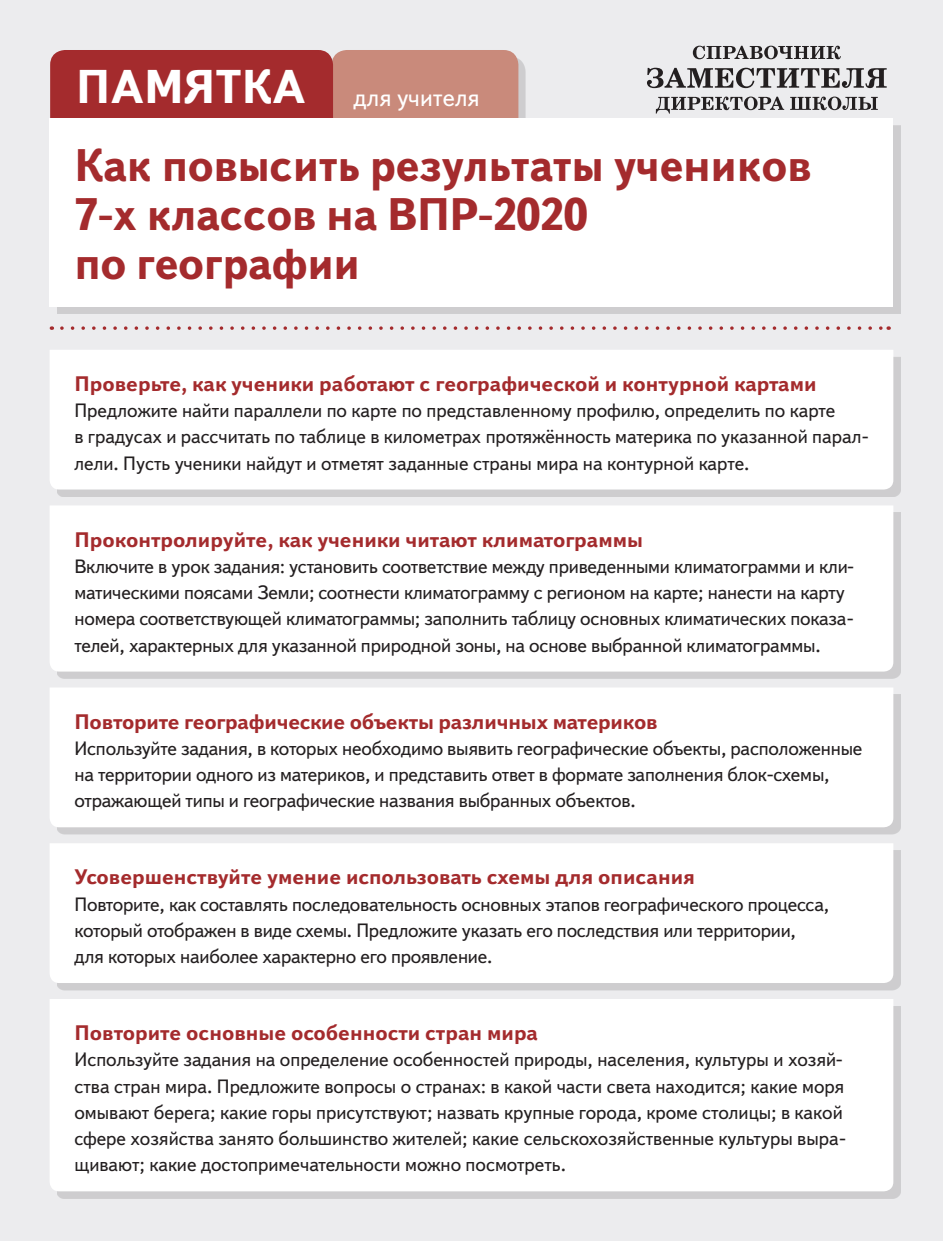
<style>
.page{position:relative;width:943px;height:1241px;background:#fff}
.page>*{position:absolute;margin:0;border:0;box-sizing:border-box;transform-origin:0 0}
.t1{font:700 45.5px/49px "Text Book C";letter-spacing:-.01em;color:#a42b2d}
.t2{font:24.5px "Text Book C";color:#fff}
.t3{font:700 21px "Textbook New";color:#a42b2d}
.t4{font:19.25px/26.2px "Textbook New";letter-spacing:-.01em;color:#231f20}
.s1{font-weight:700;font-size:47.25px}
</style>
<div class="page">
<div style="left:0;top:0;width:943px;height:1240px;background:#ececee"></div>
<svg style="left:62px;top:326px;width:820px;height:4px"></svg>
<div style="left:57px;top:57px;width:843px;height:256px;background:#231f20;opacity:.15"></div>
<div style="left:332px;top:50px;width:186px;height:95px;background:#c98a7b;border-radius:15px"></div>
<div style="left:50px;top:50px;width:283px;height:95px;background:#a42b2d;border-radius:15px"></div>
<div style="left:50px;top:118px;width:843px;height:188px;background:#fff"></div>
<div style="left:57px;top:356px;width:843px;height:140px;background:#231f20;opacity:.15"></div>
<div style="left:50px;top:350px;width:843px;height:139px;background:#fff"></div>
<div style="left:57px;top:512px;width:843px;height:166px;background:#231f20;opacity:.15"></div>
<div style="left:50px;top:506px;width:843px;height:165px;background:#fff"></div>
<div style="left:57px;top:694px;width:843px;height:140px;background:#231f20;opacity:.15"></div>
<div style="left:50px;top:688px;width:843px;height:139px;background:#fff"></div>
<div style="left:57px;top:849px;width:843px;height:141px;background:#231f20;opacity:.15"></div>
<div style="left:50px;top:843px;width:843px;height:139px;background:#fff"></div>
<svg style="left:647px;top:46px;width:239px;height:68px"></svg>
<div style="left:57px;top:1005px;width:843px;height:193px;background:#231f20;opacity:.15"></div>
<div style="left:50px;top:999px;width:843px;height:192px;background:#fff"></div>
<p class="t2" style="left:76px;top:84px;width:405px"><span class="s1">ПАМЯТКА</span> для учителя</p>
<h1 class="t1" style="left:74px;top:141px;width:738px">Как повысить результаты учеников<br>7-х классов на ВПР-2020<br>по географии</h1>
<p class="t3" style="left:74px;top:370px;width:743px">Проверьте, как ученики работают с географической и контурной картами</p>
<p class="t4" style="left:74px;top:397px;width:795px">Предложите найти параллели по карте по представленному профилю, определить по карте<br>в градусах и рассчитать по таблице в километрах протяжённость материка по указанной парал&shy;лели. Пусть ученики найдут и отметят заданные страны мира на контурной карте.</p>
<p class="t3" style="left:74px;top:526px;width:570px">Проконтролируйте, как ученики читают климатограммы</p>
<p class="t4" style="left:74px;top:553px;width:781px">Включите в урок задания: установить соответствие между приведенными климатограмми и кли&shy;матическими поясами Земли; соотнести климатограмму с регионом на карте; нанести на карту номера соответствующей климатограммы; заполнить таблицу основных климатических показа&shy;телей, характерных для указанной природной зоны, на основе выбранной климатограммы.</p>
<p class="t3" style="left:74px;top:708px;width:584px">Повторите географические объекты различных материков</p>
<p class="t4" style="left:74px;top:735px;width:789px">Используйте задания, в которых необходимо выявить географические объекты, расположенные на территории одного из материков, и представить ответ в формате заполнения блок-схемы, отражающей типы и географические названия выбранных объектов.</p>
<p class="t3" style="left:74px;top:863px;width:622px">Усовершенствуйте умение использовать схемы для описания</p>
<p class="t4" style="left:74px;top:890px;width:756px">Повторите, как составлять последовательность основных этапов географического процесса, который отображен в виде схемы. Предложите указать его последствия или территории, для которых наиболее характерно его проявление.</p>
<p class="t3" style="left:74px;top:1019px;width:465px">Повторите основные особенности стран мира</p>
<p class="t4" style="left:74px;top:1046px;width:773px">Используйте задания на определение особенностей природы, населения, культуры и хозяй&shy;ства стран мира. Предложите вопросы о странах: в какой части света находится; какие моря омывают берега; какие горы присутствуют; назвать крупные города, кроме столицы; в какой сфере хозяйства занято большинство жителей; какие сельскохозяйственные культуры выра&shy;щивают; какие достопримечательности можно посмотреть.</p>
</div>
